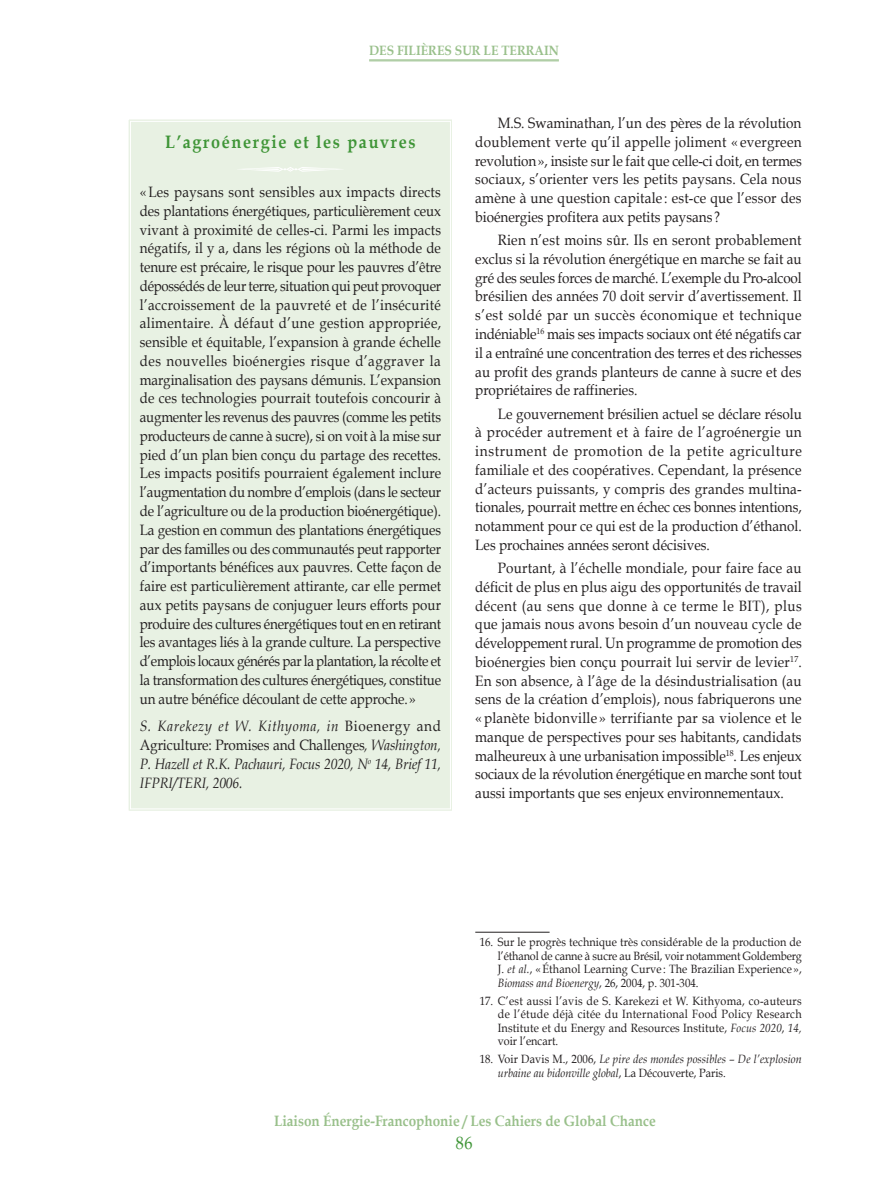
<style>
.page{position:relative;width:892px;height:1188px;background:#fff}
.page>*{position:absolute;margin:0;border:0;box-sizing:border-box;transform-origin:0 0}
.t1{font:700 18px "Book Antiqua";letter-spacing:.1em;color:#3f9537;scale:.9 1}
.t2{font:18px "Book Antiqua";color:#3f9537;scale:.9 1}
.t3{font:15px/18.8px "Book Antiqua";color:#231f20;text-align:justify;scale:.9 1}
.t4{font:15px/18.8px "Book Antiqua";color:#231f20;text-align:justify;scale:.89 1}
.t5{font:italic 15px/18.8px "Book Antiqua";letter-spacing:-.01em;color:#231f20;text-align:justify;scale:.9 1}
.t6{font:700 15px "Book Antiqua";color:#99c08b;scale:.9 1}
.t7{font:700 13.5px "Book Antiqua";color:#99c08b;scale:.9 1}
.t8{font:12px/13.5px "Book Antiqua";letter-spacing:.015em;color:#231f20;text-align:justify;scale:.9 1}
.t9{font:italic 12px/13.5px "Book Antiqua";letter-spacing:.01em;color:#231f20;scale:.9 1}
.s1{font-style:normal}
.s2{font-style:italic}
</style>
<div class="page">
<hr style="left:369px;top:59px;width:190px;height:1px;background:#99c08b">
<hr style="left:369px;top:61px;width:190px;height:1px;background:#99c08b">
<div style="left:128px;top:119px;width:324px;height:692px;background:#e8f1e3"></div>
<hr style="left:475px;top:931px;width:74px;height:1px;background:#231f20">
<p class="t7" style="left:369px;top:43px;width:39px">Des fili</p>
<p class="t7" style="left:421px;top:43px;width:18px">ères</p>
<p class="t7" style="left:455px;top:43px;width:11px">sur</p>
<p class="t7" style="left:483px;top:43px;width:30px">le terrain</p>
<p class="t1" style="left:165px;top:132px;width:280px">L’agroénergie et les pauvres</p>
<p class="t4" style="left:140px;top:183px;width:340px">«Les paysans sont sensibles aux impacts directs des plantations énergétiques, particulièrement ceux vivant à proximité de celles-ci. Parmi les impacts négatifs, il y a, dans les régions où la méthode de tenure est précaire, le risque pour les pauvres d’être dépossédés de leur terre, situation qui peut provoquer l’accroissement de la pauvreté et de l’insécurité alimentaire. À défaut d’une gestion appropriée, sensible et équitable, l’expansion à grande échelle des nouvelles bioénergies risque d’aggraver la marginalisation des paysans démunis. L’expansion de ces technologies pourrait toutefois concourir à augmenter les revenus des pauvres (comme les petits producteurs de canne à sucre), si on voit à la mise sur pied d’un plan bien conçu du partage des recettes.<br>Les impacts positifs pourraient également inclure l’augmentation du nombre d’emplois (dans le secteur de l’agriculture ou de la production bioénergétique).<br>La gestion en commun des plantations énergétiques par des familles ou des communautés peut rapporter d’importants bénéfices aux pauvres. Cette façon de faire est particulièrement attirante, car elle permet aux petits paysans de conjuguer leurs efforts pour produire des cultures énergétiques tout en en retirant les avantages liés à la grande culture. La perspective d’emplois locaux générés par la plantation, la récolte et la transformation des cultures énergétiques, constitue un autre bénéfice découlant de cette approche.»</p>
<p class="t5" style="left:140px;top:717px;width:336px">S. Karekezy et W. Kithyoma, in <span class="s1">Bioenergy and Agriculture: Promises and Challenges</span>, Washington, P. Hazell et R.K. Pachauri, Focus 2020, N<sup>o</sup> 14, Brief 11, IFPRI/TERI, 2006.</p>
<p class="t3" style="left:475px;top:114px;width:364px;text-indent:23px">M.S. Swaminathan, l’un des pères de la révolution doublement verte qu’il appelle joliment « evergreen revolution», insiste sur le fait que celle-ci doit, en termes sociaux, s’orienter vers les petits paysans. Cela nous amène à une question capitale : est-ce que l’essor des bioénergies profitera aux petits paysans ?</p>
<p class="t3" style="left:475px;top:231px;width:364px;text-indent:22px">Rien n’est moins sûr. Ils en seront probablement exclus si la révolution énergétique en marche se fait au gré des seules forces de marché. L’exemple du Pro-alcool brésilien des années 70 doit servir d’avertissement. Il s’est soldé par un succès économique et technique indéniable<sup>16</sup> mais ses impacts sociaux ont été négatifs car il a entraîné une concentration des terres et des richesses au profit des grands planteurs de canne à sucre et des propriétaires de raffineries.</p>
<p class="t3" style="left:475px;top:404px;width:364px;text-indent:22px">Le gouvernement brésilien actuel se déclare résolu à procéder autrement et à faire de l’agroénergie un instrument de promotion de la petite agriculture fami-liale et des coopératives. Cependant, la présence d’acteurs puissants, y compris des grandes multina&shy;tionales, pourrait mettre en échec ces bonnes intentions, notamment pour ce qui est de la production d’éthanol.<br>Les prochaines années seront décisives.</p>
<p class="t3" style="left:475px;top:558px;width:364px;text-indent:22px">Pourtant, à l’échelle mondiale, pour faire face au déficit de plus en plus aigu des opportunités de travail décent (au sens que donne à ce terme le BIT), plus que jamais nous avons besoin d’un nouveau cycle de développement rural. Un programme de promotion des bioénergies bien conçu pourrait lui servir de levier<sup>17</sup>.<br>En son absence, à l’âge de la désindustrialisation (au sens de la création d’emplois), nous fabriquerons une «planète bidonville » terrifiante par sa violence et le manque de perspectives pour ses habitants, candidats malheureux à une urbanisation impossible<sup>18</sup>. Les enjeux sociaux de la révolution énergétique en marche sont tout aussi importants que ses enjeux environnementaux.</p>
<p class="t8" style="left:497px;top:935px;width:339px;text-indent:-18px">16. Sur le progrès technique très considérable de la production de l’éthanol de canne à sucre au Brésil, voir notamment Goldemberg J. <span class="s2">et al.</span>, «Éthanol Learning Curve : The Brazilian Experience », <span class="s2">Biomass and Bioenergy</span>, 26, 2004, p. 301-304.</p>
<p class="t8" style="left:497px;top:993px;width:339px;text-indent:-18px">17. C’est aussi l’avis de S. Karekezi et W. Kithyoma, co-auteurs de l’étude déjà citée du International Food Policy Research Institute et du Energy and Resources Institute, <span class="s2">Focus 2020</span>, <span class="s2">14, </span>voir l’encart.</p>
<p class="t9" style="left:497px;top:1052px;width:339px;text-indent:-18px"><span class="s1">18. Voir Davis M., 2006,</span> Le pire des mondes possibles – De l’explosion urbaine au bidonville global<span class="s1">, La Découverte, Paris.</span></p>
<p class="t6" style="left:274px;top:1112px;width:425px">Liaison Énergie-Francophonie / Les Cahiers de Global Chance</p>
<p class="t2" style="left:456px;top:1131px;width:20px">86</p>
</div>
